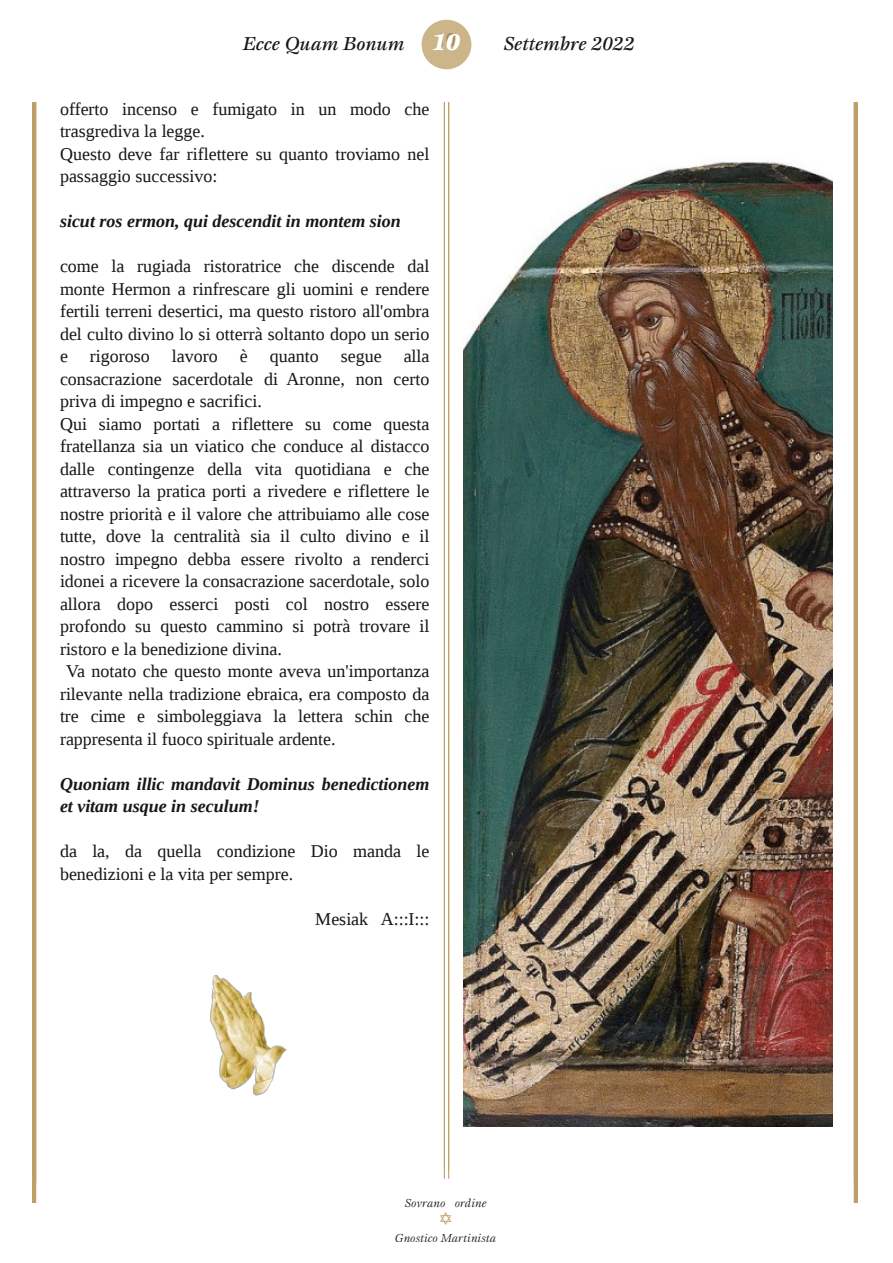
<style>
.page{position:relative;width:893px;height:1263px;background:#fff}
.page>*{position:absolute;margin:0;border:0;box-sizing:border-box;transform-origin:0 0}
.t1{font:700 21px "DejaVu Sans Mono";color:#bea066}
.t2{font:italic 500 19.5px "Esprit Std";color:#181715}
.t3{font:18px/22.5px "Liberation Serif";color:#181715}
.t4{font:italic 700 18px/22.5px "Liberation Serif";color:#181715}
.t5{font:italic 12px "Esprit Std";color:#181715}
.s1{font-weight:900;font-size:24px;color:#fff}
</style>
<div class="page">
<div style="left:422px;top:20px;width:49px;height:49px;background:#ccb588;border-radius:50%"></div>
<hr style="left:32px;top:102px;width:4px;height:1080px;background:#bea066">
<hr style="left:854px;top:102px;width:4px;height:1080px;background:#bea066">
<hr style="left:448px;top:102px;width:1px;height:1077px;background:#bea066">
<hr style="left:444px;top:102px;width:1px;height:1077px;background:#bea066">
<img style="left:463px;top:161px;width:370px;height:966px">
<img style="left:210px;top:975px;width:77px;height:121px">
<p class="t2" style="left:243px;top:35px;width:219px">Ecce Quam Bonum <span class="s1">1</span><sup>1</sup><span class="s1">0</span><sup>0</sup></p>
<p class="t2" style="left:504px;top:35px;width:132px">Settembre 2022</p>
<p class="t3" style="left:60px;top:97px;width:371px">offerto incenso e fumigato in un modo che trasgrediva la legge.<br>Questo deve far riflettere su quanto troviamo nel passaggio successivo:</p>
<p class="t4" style="left:60px;top:210px;width:342px">sicut ros ermon, qui descendit in montem sion</p>
<p class="t3" style="left:60px;top:255px;width:371px">come la rugiada ristoratrice che discende dal</p>
<p class="t3" style="left:60px;top:277px;width:371px">monte Hermon a rinfrescare gli uomini e rendere</p>
<p class="t3" style="left:60px;top:300px;width:371px">fertili terreni desertici, ma questo ristoro all'ombra</p>
<p class="t3" style="left:60px;top:322px;width:371px">del culto divino lo si otterrà soltanto dopo un serio</p>
<p class="t3" style="left:60px;top:345px;width:371px">e rigoroso lavoro è quanto segue alla</p>
<p class="t3" style="left:60px;top:367px;width:371px">consacrazione sacerdotale di Aronne, non certo</p>
<p class="t3" style="left:60px;top:390px;width:203px">priva di impegno e sacrifici.</p>
<p class="t3" style="left:60px;top:412px;width:371px">Qui siamo portati a riflettere su come questa</p>
<p class="t3" style="left:60px;top:435px;width:371px">fratellanza sia un viatico che conduce al distacco</p>
<p class="t3" style="left:60px;top:457px;width:371px">dalle contingenze della vita quotidiana e che</p>
<p class="t3" style="left:60px;top:480px;width:371px">attraverso la pratica porti a rivedere e riflettere le</p>
<p class="t3" style="left:60px;top:502px;width:371px">nostre priorità e il valore che attribuiamo alle cose</p>
<p class="t3" style="left:60px;top:525px;width:371px">tutte, dove la centralità sia il culto divino e il</p>
<p class="t3" style="left:60px;top:547px;width:371px">nostro impegno debba essere rivolto a renderci</p>
<p class="t3" style="left:60px;top:570px;width:371px">idonei a ricevere la consacrazione sacerdotale, solo</p>
<p class="t3" style="left:60px;top:592px;width:371px">allora dopo esserci posti col nostro essere</p>
<p class="t3" style="left:60px;top:615px;width:371px">profondo su questo cammino si potrà trovare il</p>
<p class="t3" style="left:60px;top:637px;width:223px">ristoro e la benedizione divina.</p>
<p class="t3" style="left:66px;top:660px;width:365px">Va notato che questo monte aveva un'importanza</p>
<p class="t3" style="left:60px;top:682px;width:371px">rilevante nella tradizione ebraica, era composto da</p>
<p class="t3" style="left:60px;top:705px;width:371px">tre cime e simboleggiava la lettera schin che</p>
<p class="t3" style="left:60px;top:727px;width:277px">rappresenta il fuoco spirituale ardente.</p>
<p class="t4" style="left:60px;top:772px;width:371px">Quoniam illic mandavit Dominus benedictionem et vitam usque in seculum!</p>
<p class="t3" style="left:60px;top:840px;width:371px">da la, da quella condizione Dio manda le benedizioni e la vita per sempre.</p>
<p class="t3" style="left:315px;top:907px;width:116px">Mesiak A:::I:::</p>
<p class="t5" style="left:405px;top:1198px;width:83px">Sovrano ordine</p>
<p class="t1" style="left:439px;top:1206px;width:14px">✡</p>
<p class="t5" style="left:395px;top:1233px;width:103px">Gnostico Martinista</p>
</div>
